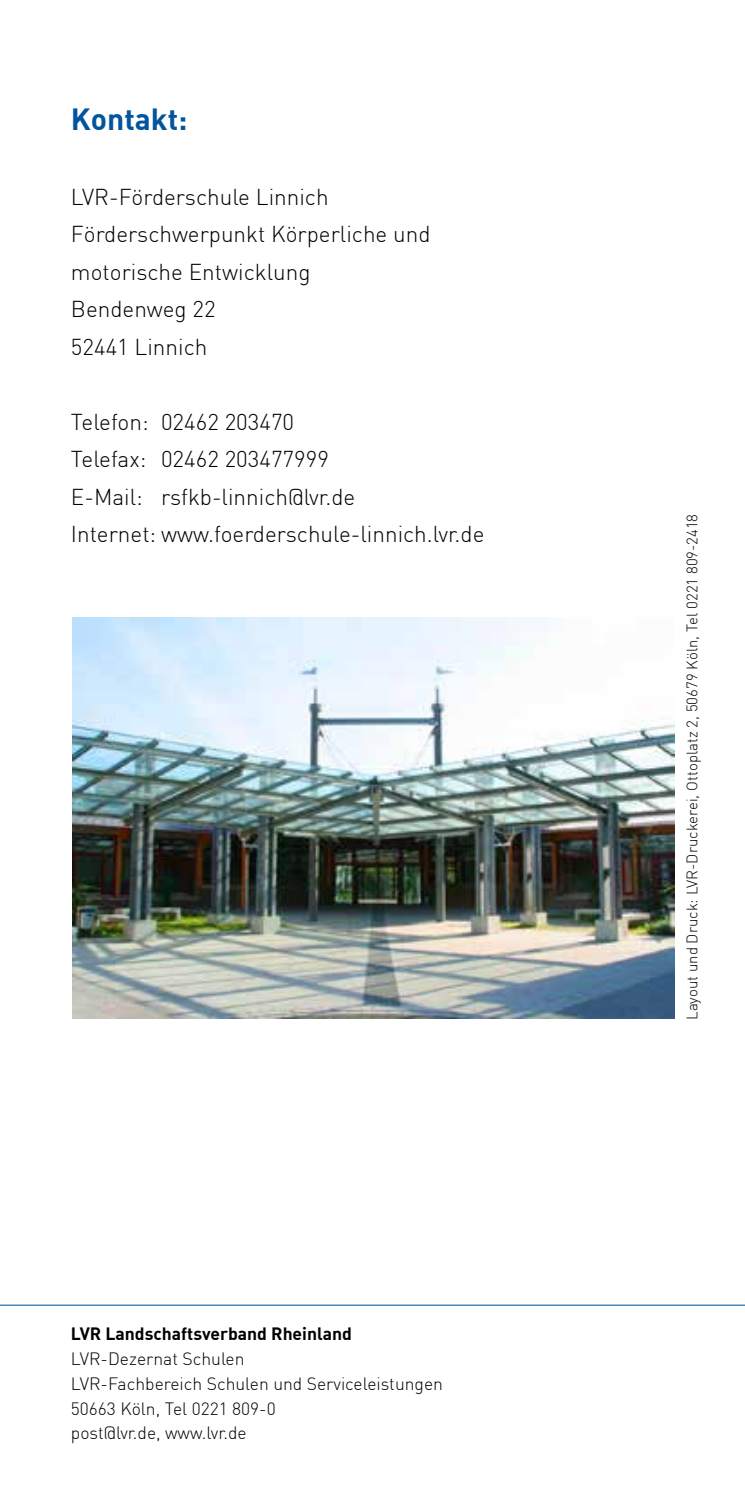
<style>
.page{position:relative;width:745px;height:1489px;background:#fff}
.page>*{position:absolute;margin:0;border:0;box-sizing:border-box;transform-origin:0 0}
.t1{font:700 30px "DIN";color:#00559d}
.t2{font:300 22.5px/37.5px "DIN";color:#000}
.t3{font:300 17.5px/24.8px "DIN";color:#000}
.t4{font:17.5px "DIN Bold Alternate";color:#000}
.t5{font:300 15px "DIN";color:#000}
</style>
<div class="page">
<hr style="left:0;top:1304px;width:744px;height:1px;background:#00559d">
<img style="left:72px;top:617px;width:601px;height:401px">
<h1 class="t1" style="left:71px;top:99px;width:118px">Kontakt:</h1>
<p class="t2" style="left:71px;top:178px;width:361px">LVR-Förderschule Linnich<br>Förderschwerpunkt Körperliche und motorische Entwicklung<br>Bendenweg 22<br>52441 Linnich</p>
<p class="t2" style="left:71px;top:403px;width:415px">Telefon: 02462 203470<br>Telefax: 02462 203477999<br>E-Mail: rsfkb-linnich@lvr.de<br>Internet: www.foerderschule-linnich.lvr.de</p>
<p class="t4" style="left:71px;top:1322px;width:282px">LVR Landschaftsverband Rheinland</p>
<p class="t3" style="left:71px;top:1345px;width:373px">LVR-Dezernat Schulen<br>LVR-Fachbereich Schulen und Serviceleistungen<br>50663 Köln, Tel 0221 809-0<br>post@lvr.de, www.lvr.de</p>
<p class="t5" style="left:682px;top:1019px;width:507px;rotate:-90deg">Layout und Druck: LVR-Druckerei, Ottoplatz 2, 50679 Köln, Tel 0221 809-2418</p>
</div>
